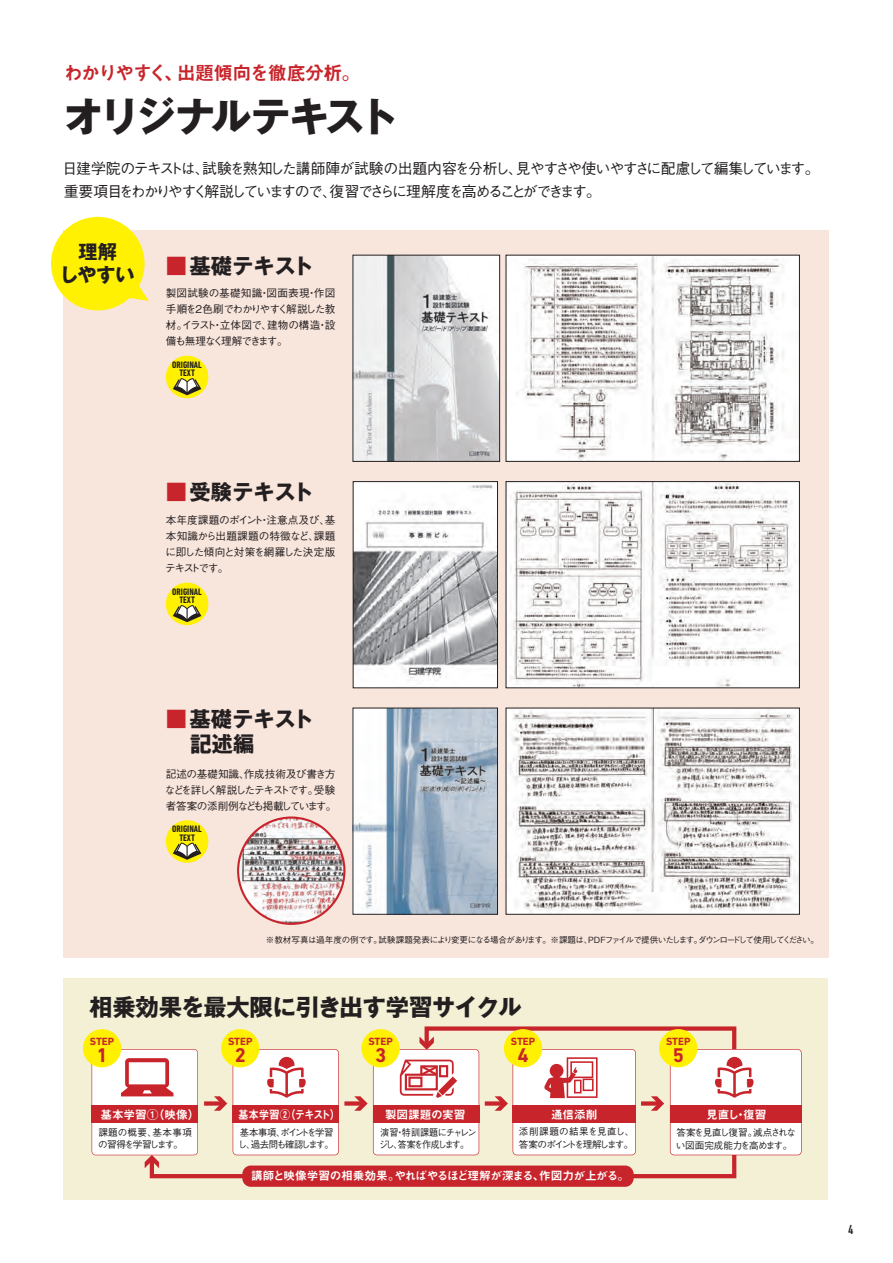
<style>
.page{position:relative;width:893px;height:1263px;background:#fff}
.page>*{position:absolute;margin:0;border:0;box-sizing:border-box;transform-origin:0 0}
.t1{font:700 40.35px "Gothic MB101 Pro";letter-spacing:-.11em;color:#231f20}
.t2{font:700 23.4px "Gothic MB101 Pro";letter-spacing:-.01em;color:#231f20}
.t3{font:700 21.3px/25.5px "Gothic MB101 Pro";letter-spacing:-.005em;color:#231f20}
.t4{font:700 20.25px "DIN Next LT Pro";color:#c8242b}
.t5{font:19.2px "Midashi Go Pro MB31";letter-spacing:-.06em;color:#c8242b}
.t6{font:700 19.2px/23.4px "Gothic MB101 Pro";color:#231f20;text-align:center}
.t7{font:500 14.85px/23.4px "Gothic BBB Pro";letter-spacing:-.115em;color:#231f20}
.t8{font:700 12.75px "DIN Condensed";color:#231f20}
.t9{font:11.7px "Midashi Go Pro MB31";letter-spacing:-.03em;color:#fff}
.t10{font:11.7px "Midashi Go Pro MB31";letter-spacing:-.01em;color:#fff}
.t11{font:11.7px "Midashi Go Pro MB31";letter-spacing:-.01em;color:#fff;scale:.9 1}
.t12{font:500 10.65px/15.9px "Gothic BBB Pro";letter-spacing:-.09em;color:#231f20;text-align:justify}
.t13{font:700 10.65px "DIN Next LT Pro";color:#c8242b}
.t14{font:500 9.6px/12.8px "Gothic BBB Pro";letter-spacing:-.08em;color:#231f20}
.t15{font:700 condensed 9.6px/8.6px "DIN Next LT Pro";color:#231f20;text-align:center}
.t16{font:500 9.6px/12.8px "Gothic BBB Pro";letter-spacing:-.135em;color:#231f20}
.t17{font:500 9.6px/12.8px "Gothic BBB Pro";letter-spacing:-.135em;color:#231f20;scale:.94 1}
.t18{font:500 9.6px/12.8px "Gothic BBB Pro";letter-spacing:-.02em;color:#231f20}
.t19{font:500 8.55px "Gothic BBB Pro";letter-spacing:-.095em;color:#231f20}
.s1{color:#c8242b}
</style>
<div class="page">
<div style="left:64px;top:230px;width:765px;height:727px;background:#f8e5dc"></div>
<div style="left:64px;top:978px;width:764px;height:221px;background:#f3f0d5"></div>
<div style="left:51px;top:217px;width:94px;height:93px;background:#fff101;border-radius:50%"></div>
<svg style="left:128px;top:283px;width:21px;height:18px"></svg>
<div style="left:242px;top:1165px;width:392px;height:22px;background:#c8242b;border-radius:8px"></div>
<div style="left:83px;top:1029px;width:38px;height:38px;background:#fff101;border-radius:50%"></div>
<img style="left:355px;top:257px;width:143px;height:203px">
<div style="left:353px;top:255px;width:147px;height:207px;border:1px solid #231f20"></div>
<div style="left:166px;top:356px;width:42px;height:42px;background:#fff101;border-radius:50%"></div>
<svg style="left:173px;top:378px;width:28px;height:17px"></svg>
<div style="left:166px;top:583px;width:42px;height:42px;background:#fff101;border-radius:50%"></div>
<svg style="left:173px;top:605px;width:28px;height:17px"></svg>
<div style="left:166px;top:820px;width:42px;height:43px;background:#fff101;border-radius:50%"></div>
<svg style="left:173px;top:842px;width:28px;height:18px"></svg>
<img style="left:355px;top:710px;width:141px;height:202px">
<svg style="left:92px;top:1026px;width:710px;height:154px"></svg>
<img style="left:508px;top:257px;width:290px;height:203px">
<div style="left:506px;top:255px;width:294px;height:207px;border:1px solid #231f20"></div>
<img style="left:508px;top:483px;width:290px;height:203px">
<div style="left:506px;top:481px;width:294px;height:207px;border:1px solid #231f20"></div>
<img style="left:508px;top:710px;width:290px;height:202px">
<svg style="left:237px;top:816px;width:109px;height:109px"></svg>
<img style="left:355px;top:483px;width:141px;height:203px">
<div style="left:353px;top:481px;width:145px;height:207px;border:1px solid #231f20"></div>
<h3 class="t5" style="left:64px;top:57px;width:298px">わかりやすく、出題傾向を徹底分析。</h3>
<h1 class="t1" style="left:64px;top:83px;width:337px">オリジナルテキスト</h1>
<h3 class="t7" style="left:63px;top:154px;width:758px">日建学院のテキストは、試験を熟知した講師陣が試験の出題内容を分析し、見やすさや使いやすさに配慮して編集しています。重要項目をわかりやすく解説していますので、復習でさらに理解度を高めることができます。</h3>
<h3 class="t6" style="left:59px;top:237px;width:77px">理解<br>しやすい</h3>
<h3 class="t3" style="left:166px;top:250px;width:149px"><span class="s1">■</span>基礎テキスト</h3>
<p class="t12" style="left:166px;top:284px;width:171px">製図試験の基礎知識・図面表現・作図手順を2色刷でわかりやすく解説した教材。イラスト・立体図で、建物の構造・設備も無理なく理解できます。</p>
<p class="t15" style="left:172px;top:360px;width:31px">ORIGINAL<br>TEXT</p>
<h3 class="t3" style="left:166px;top:477px;width:149px"><span class="s1">■</span>受験テキスト</h3>
<p class="t12" style="left:165px;top:511px;width:172px">本年度課題のポイント・注意点及び、基本知識から出題課題の特徴など、課題に即した傾向と対策を網羅した決定版テキストです。</p>
<p class="t15" style="left:172px;top:587px;width:31px">ORIGINAL<br>TEXT</p>
<h3 class="t3" style="left:190px;top:703px;width:125px;text-indent:-24px"><span class="s1">■</span>基礎テキスト記述編</h3>
<p class="t12" style="left:165px;top:765px;width:173px">記述の基礎知識、作成技術及び書き方などを詳しく解説したテキストです。受験者答案の添削例なども掲載しています。</p>
<p class="t15" style="left:172px;top:825px;width:31px">ORIGINAL<br>TEXT</p>
<p class="t19" style="left:266px;top:933px;width:555px">※教材写真は過年度の例です。試験課題発表により変更になる場合があります。※課題は、PDFファイルで提供いたします。ダウンロードして使用してください。</p>
<h2 class="t2" style="left:89px;top:988px;width:434px">相乗効果を最大限に引き出す学習サイクル</h2>
<p class="t13" style="left:90px;top:1035px;width:26px">STEP</p>
<h3 class="t4" style="left:96px;top:1043px;width:13px">1</h3>
<p class="t13" style="left:228px;top:1035px;width:26px">STEP</p>
<h3 class="t4" style="left:235px;top:1043px;width:13px">2</h3>
<p class="t13" style="left:368px;top:1035px;width:26px">STEP</p>
<h3 class="t4" style="left:375px;top:1043px;width:13px">3</h3>
<p class="t13" style="left:511px;top:1035px;width:26px">STEP</p>
<h3 class="t4" style="left:517px;top:1043px;width:13px">4</h3>
<p class="t13" style="left:666px;top:1035px;width:26px">STEP</p>
<h3 class="t4" style="left:673px;top:1043px;width:13px">5</h3>
<p class="t10" style="left:100px;top:1105px;width:100px">基本学習①（映像）</p>
<p class="t11" style="left:238px;top:1105px;width:115px">基本学習②（テキスト）</p>
<p class="t10" style="left:385px;top:1105px;width:82px">製図課題の実習</p>
<p class="t10" style="left:551px;top:1105px;width:48px">通信添削</p>
<p class="t10" style="left:706px;top:1105px;width:62px">見直し・復習</p>
<p class="t18" style="left:98px;top:1124px;width:95px">課題の概要、基本事項の習得を学習します。</p>
<p class="t16" style="left:238px;top:1124px;width:97px">基本事項、ポイントを学習し、過去問も確認します。</p>
<p class="t17" style="left:379px;top:1124px;width:105px">演習・特訓課題にチャレンジし、答案を作成します。</p>
<p class="t14" style="left:519px;top:1124px;width:117px">添削課題の結果を見直し、答案のポイントを理解します。</p>
<p class="t14" style="left:676px;top:1125px;width:122px">答案を見直し復習。減点されない図面完成能力を高めます。</p>
<p class="t9" style="left:251px;top:1166px;width:380px">講師と映像学習の相乗効果。やればやるほど理解が深まる、作図力が上がる。</p>
<p class="t8" style="left:848px;top:1220px;width:6px">4</p>
</div>
